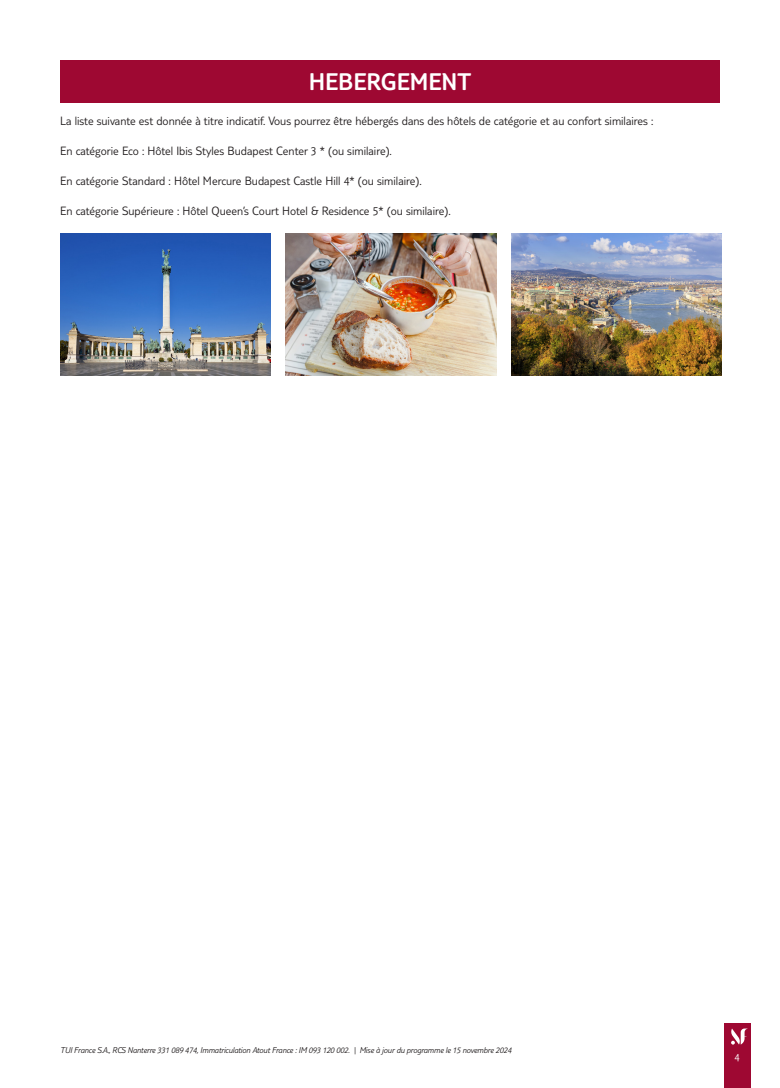
<style>
.page{position:relative;width:780px;height:1088px;background:#fff}
.page>*{position:absolute;margin:0;border:0;box-sizing:border-box;transform-origin:0 0}
.t1{font:300 25px "TUI Type";color:#fff}
.t2{font:300 12.5px "TUI Type";color:#231f20}
.t3{font:300 11.25px "TUI Type";color:#fff}
.t4{font:italic 300 8.75px "TUI Type";letter-spacing:-.02em;color:#231f20}
</style>
<div class="page">
<div style="left:724px;top:1023px;width:26px;height:65px;background:#9e0832"></div>
<svg style="left:731px;top:1028px;width:17px;height:16px"></svg>
<div style="left:60px;top:60px;width:659px;height:43px;background:#9e0832"></div>
<img style="left:60px;top:234px;width:210px;height:142px">
<img style="left:286px;top:234px;width:210px;height:142px">
<img style="left:511px;top:234px;width:210px;height:142px">
<h1 class="t1" style="left:309px;top:67px;width:164px">HEBERGEMENT</h1>
<p class="t2" style="left:60px;top:113px;width:594px">La liste suivante est donnée à titre indicatif. Vous pourrez être hébergés dans des hôtels de catégorie et au confort similaires :</p>
<p class="t2" style="left:60px;top:143px;width:333px">En catégorie Eco : Hôtel Ibis Styles Budapest Center 3 * (ou similaire).</p>
<p class="t2" style="left:60px;top:173px;width:363px">En catégorie Standard : Hôtel Mercure Budapest Castle Hill 4* (ou similaire).</p>
<p class="t2" style="left:60px;top:203px;width:392px">En catégorie Supérieure : Hôtel Queen’s Court Hotel &amp; Residence 5* (ou similaire).</p>
<p class="t4" style="left:60px;top:1045px;width:452px">TUI France S.A., RCS Nanterre 331 089 474, Immatriculation Atout France : IM 093 120 002. | Mise à jour du programme le 15 novembre 2024</p>
<p class="t3" style="left:734px;top:1050px;width:7px">4</p>
</div>
